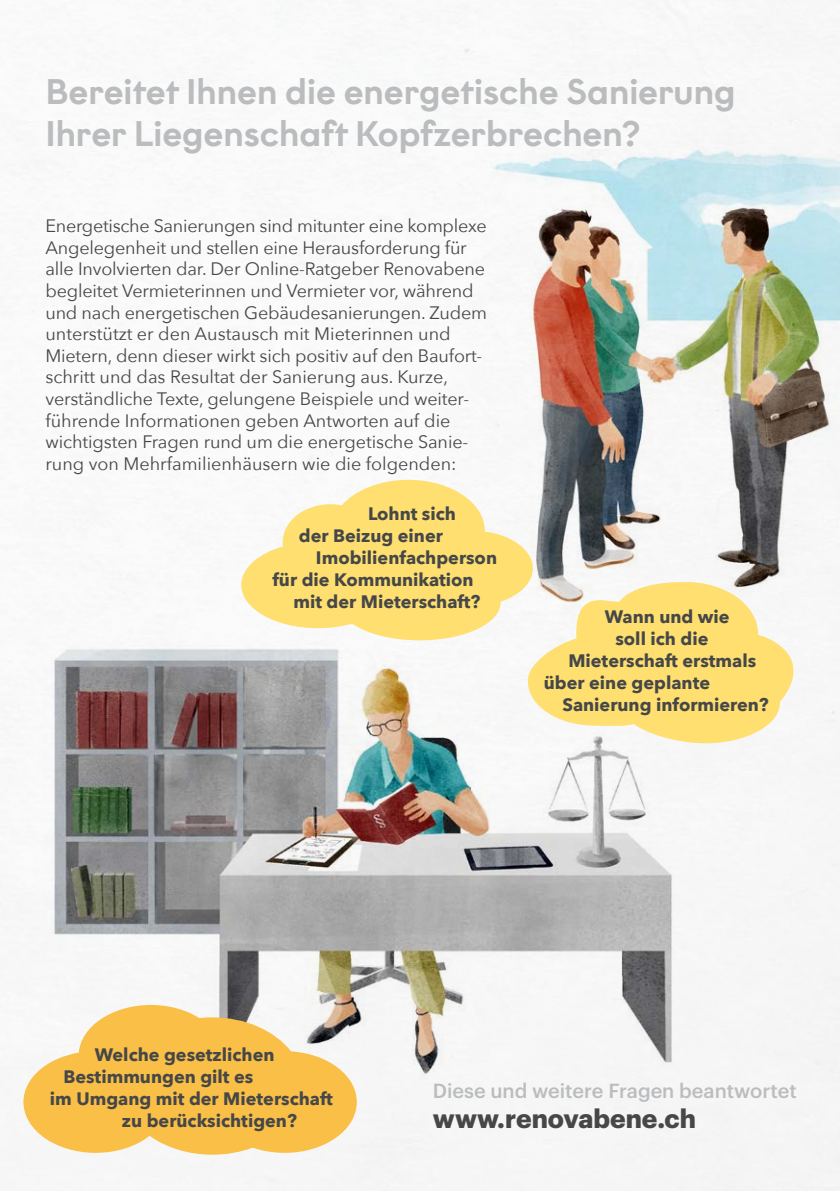
<style>
.page{position:relative;width:840px;height:1191px;background:#fff}
.page>*{position:absolute;margin:0;border:0;box-sizing:border-box;transform-origin:0 0}
.t1{font:500 35.6px/42.6px "Graphit";color:#babcbe}
.t2{font:700 26px "Graphik";color:#464748}
.t3{font:500 20px "Graphik";color:#babcbe}
.t4{font:18px/21.6px "Avenir Next";letter-spacing:-.01em;color:#464748}
.t5{font:700 18px "Avenir Next";color:#464748}
</style>
<div class="page">
<img style="left:361px;top:139px;width:478px;height:495px">
<img style="left:0;top:591px;width:794px;height:551px">
<svg style="left:241px;top:480px;width:291px;height:160px;fill:#fedf70"></svg>
<svg style="left:527px;top:582px;width:268px;height:161px;fill:#fedf70"></svg>
<svg style="left:23px;top:1005px;width:333px;height:149px;fill:#f9bf47"></svg>
<h1 class="t1" style="left:45px;top:69px;width:691px">Bereitet Ihnen die energetische Sanierung<br>Ihrer Liegenschaft Kopfzerbrechen?</h1>
<p class="t4" style="left:45px;top:214px;width:443px">Energetische Sanierungen sind mitunter eine komplexe Angelegenheit und stellen eine Herausforderung für alle Involvierten dar. Der Online-Ratgeber Renovabene begleitet Vermieterinnen und Vermieter vor, während und nach energetischen Gebäudesanierungen. Zudem unterstützt er den Austausch mit Mieterinnen und Mietern, denn dieser wirkt sich positiv auf den Baufort&shy;schritt und das Resultat der Sanierung aus. Kurze, verständliche Texte, gelungene Beispiele und weiter&shy;führende Informationen geben Antworten auf die wichtigsten Fragen rund um die energetische Sanie&shy;rung von Mehrfamilienhäusern wie die folgenden:</p>
<p class="t5" style="left:368px;top:497px;width:89px">Lohnt sich</p>
<p class="t5" style="left:299px;top:519px;width:145px">der Beizug einer</p>
<p class="t5" style="left:316px;top:541px;width:182px">Imobilienfachperson</p>
<p class="t5" style="left:272px;top:563px;width:203px">für die Kommunikation</p>
<p class="t5" style="left:293px;top:585px;width:188px">mit der Mieterschaft?</p>
<p class="t5" style="left:604px;top:601px;width:126px">Wann und wie</p>
<p class="t5" style="left:615px;top:623px;width:94px">soll ich die</p>
<p class="t5" style="left:568px;top:645px;width:189px">Mieterschaft erstmals</p>
<p class="t5" style="left:543px;top:667px;width:168px">über eine geplante</p>
<p class="t5" style="left:562px;top:689px;width:208px">Sanierung informieren?</p>
<p class="t5" style="left:95px;top:1039px;width:181px">Welche gesetzlichen</p>
<p class="t5" style="left:63px;top:1061px;width:191px">Bestimmungen gilt es</p>
<p class="t5" style="left:50px;top:1083px;width:284px">im Umgang mit der Mieterschaft</p>
<p class="t5" style="left:122px;top:1105px;width:176px">zu berücksichtigen?</p>
<p class="t3" style="left:432px;top:1075px;width:365px">Diese und weitere Fragen beantwortet</p>
<h2 class="t2" style="left:432px;top:1098px;width:265px">www.renovabene.ch</h2>
</div>
